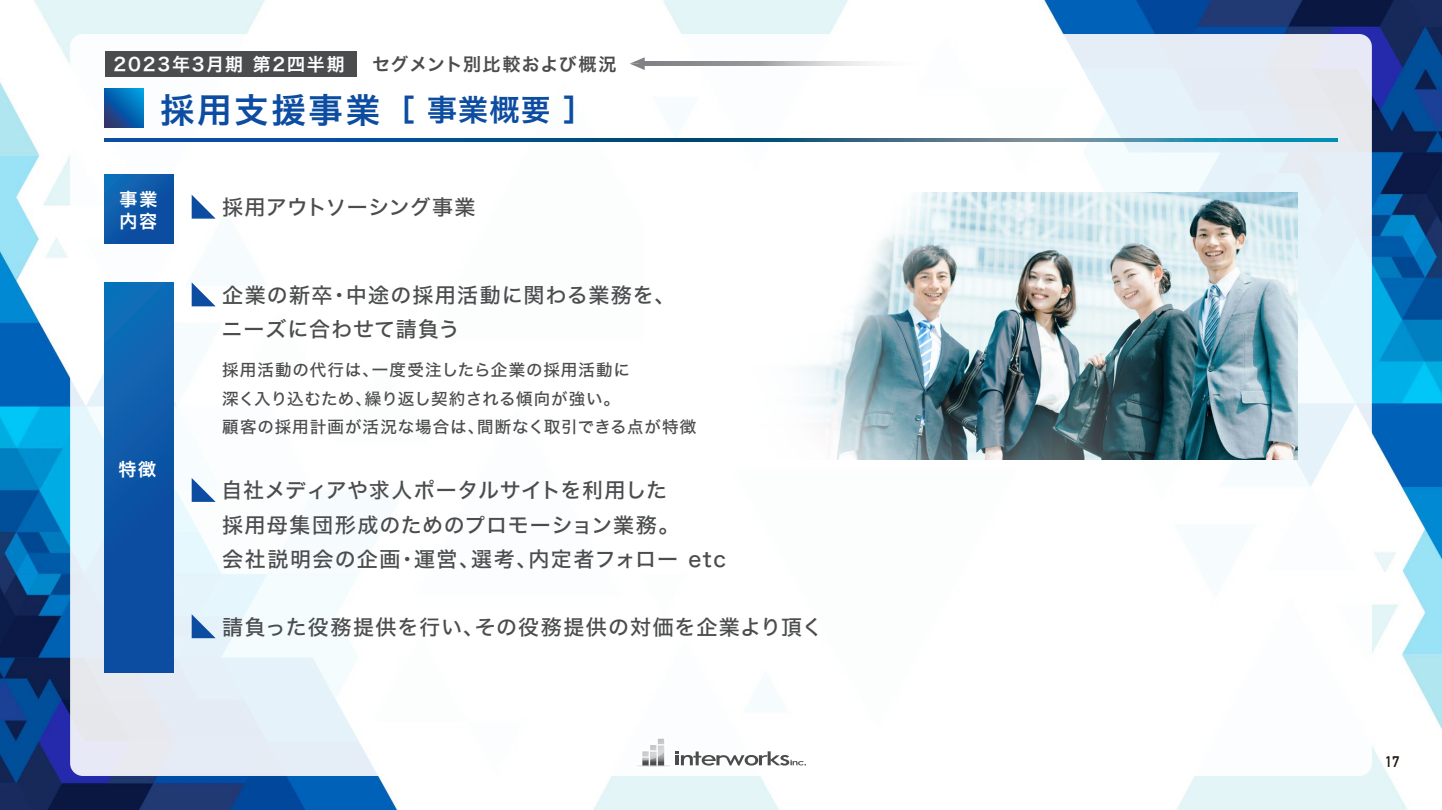
<style>
.page{position:relative;width:1442px;height:810px;background:#fff}
.page>*{position:absolute;margin:0;border:0;box-sizing:border-box;transform-origin:0 0}
.t1{font:34.5px "Hira Kaku Std W6";letter-spacing:.08em;color:#0d4da1}
.t2{font:21px/34.5px "Hira Kaku Std W5";letter-spacing:.045em;color:#4b4c4d}
.t3{font:21px "Hira Kaku Std W5";letter-spacing:.005em;color:#4b4c4d}
.t4{font:18px/22.5px "Hira Kaku Std W6";letter-spacing:.1em;color:#fff}
.t5{font:18px "Hira Kaku Std W6";letter-spacing:.045em;color:#4b4c4d}
.t6{font:16.5px/28.5px "Hira Kaku Std W5";letter-spacing:.05em;color:#4b4c4d}
.t7{font:700 15px "DIN Alternate";color:#211512}
.s1{font-size:30px}
</style>
<div class="page">
<img style="left:0;top:0;width:1441px;height:810px">
<div style="left:70px;top:34px;width:1301px;height:742px;background:#fff;border-radius:13px"></div>
<img style="left:800px;top:192px;width:497px;height:268px">
<svg style="left:104px;top:175px;width:69px;height:69px;background:#0d57a7"></svg>
<div style="left:104px;top:282px;width:69px;height:391px;background:linear-gradient(to bottom,#0f6bb6,#0c459b)"></div>
<svg style="left:192px;top:195px;width:24px;height:24px"></svg>
<svg style="left:192px;top:282px;width:24px;height:24px"></svg>
<svg style="left:192px;top:478px;width:24px;height:24px"></svg>
<svg style="left:192px;top:614px;width:24px;height:24px"></svg>
<div style="left:105px;top:51px;width:252px;height:25px;background:#4b4c4d"></div>
<svg style="left:104px;top:138px;width:1233px;height:3px;background:#1d6493"></svg>
<svg style="left:104px;top:88px;width:40px;height:40px;background:#0a61aa"></svg>
<div style="left:633px;top:762px;width:41px;height:7px;border:5px solid #fff;border-radius:50%"></div>
<svg style="left:675px;top:749px;width:137px;height:61px"></svg>
<svg style="left:637px;top:738px;width:32px;height:31px"></svg>
<svg style="left:644px;top:62px;width:229px;height:4px"></svg>
<svg style="left:630px;top:57px;width:14px;height:13px"></svg>
<p class="t5" style="left:372px;top:50px;width:246px">セグメント別比較および概況</p>
<p class="t4" style="left:113px;top:53px;width:233px">2023年3月期 第2四半期</p>
<h1 class="t1" style="left:160px;top:84px;width:434px">採用支援事業 <span class="s1">［ 事業概要 ］</span></h1>
<p class="t4" style="left:119px;top:188px;width:39px">事業内容</p>
<p class="t4" style="left:118px;top:459px;width:39px">特徴</p>
<p class="t3" style="left:222px;top:191px;width:255px">採用アウトソーシング事業</p>
<p class="t2" style="left:221px;top:278px;width:455px">企業の新卒・中途の採用活動に関わる業務を、ニーズに合わせて請負う</p>
<p class="t6" style="left:222px;top:356px;width:475px">採用活動の代行は、一度受注したら企業の採用活動に<br>深く入り込むため、繰り返し契約される傾向が強い。<br>顧客の採用計画が活況な場合は、間断なく取引できる点が特徴</p>
<p class="t2" style="left:221px;top:473px;width:506px">自社メディアや求人ポータルサイトを利用した<br>採用母集団形成のためのプロモーション業務。<br>会社説明会の企画・運営、選考、内定者フォロー etc</p>
<p class="t2" style="left:222px;top:610px;width:602px">請負った役務提供を行い、その役務提供の対価を企業より頂く</p>
<p class="t7" style="left:1384px;top:751px;width:16px">17</p>
</div>
